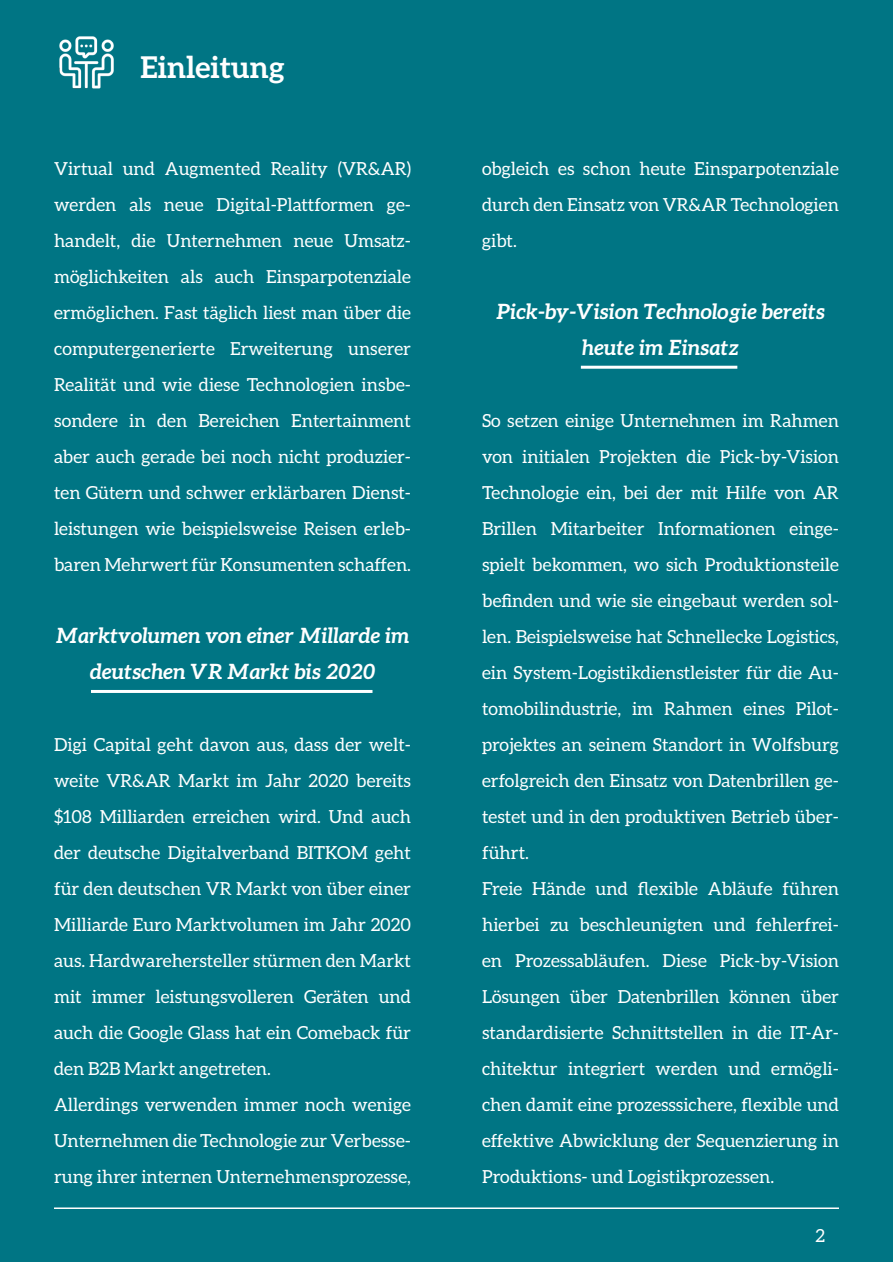
<style>
.page{position:relative;width:893px;height:1263px;background:#fff}
.page>*{position:absolute;margin:0;border:0;box-sizing:border-box;transform-origin:0 0}
.t1{font:700 30px "Aleo";color:#fff}
.t2{font:italic 700 21px/36px "Aleo";color:#fff;text-align:center}
.t3{font:18px/36px "Aleo";color:#fff;text-align:justify}
</style>
<div class="page">
<div style="left:1px;top:1px;width:892px;height:1261px;background:#007584"></div>
<hr style="left:54px;top:1207px;width:785px;height:2px;background:#fff">
<img style="left:59px;top:36px;width:55px;height:53px">
<hr style="left:91px;top:690px;width:281px;height:3px;background:#fff">
<hr style="left:581px;top:366px;width:156px;height:3px;background:#fff">
<p class="t1" style="left:141px;top:50px;width:146px">Einleitung</p>
<p class="t3" style="left:54px;top:150px;width:359px">Virtual und Augmented Reality (VR&amp;AR) werden als neue Digital-Plattformen ge&shy;handelt, die Unternehmen neue Umsatz&shy;möglichkeiten als auch Einsparpotenziale ermöglichen. Fast täglich liest man über die computergenerierte Erweiterung unserer Realität und wie diese Technologien insbe&shy;sondere in den Bereichen Entertainment aber auch gerade bei noch nicht produzier&shy;ten Gütern und schwer erklärbaren Dienst&shy;leistungen wie beispielsweise Reisen erleb&shy;baren Mehrwert für Konsumenten schaffen.</p>
<p class="t2" style="left:56px;top:617px;width:355px">Marktvolumen von einer Millarde im deutschen VR Markt bis 2020</p>
<p class="t3" style="left:54px;top:726px;width:359px">Digi Capital geht davon aus, dass der welt&shy;weite VR&amp;AR Markt im Jahr 2020 bereits $108 Milliarden erreichen wird. Und auch der deutsche Digitalverband BITKOM geht für den deutschen VR Markt von über einer Milliarde Euro Marktvolumen im Jahr 2020 aus. Hardwarehersteller stürmen den Markt mit immer leistungsvolleren Geräten und auch die Google Glass hat ein Comeback für den B2B Markt angetreten.</p>
<p class="t3" style="left:54px;top:1086px;width:359px">Allerdings verwenden immer noch wenige Unternehmen die Technologie zur Verbesse&shy;rung ihrer internen Unternehmensprozesse,</p>
<p class="t3" style="left:482px;top:150px;width:358px">obgleich es schon heute Einsparpotenziale durch den Einsatz von VR&amp;AR Technologien gibt.</p>
<p class="t2" style="left:496px;top:293px;width:331px">Pick-by-Vision Technologie bereits heute im Einsatz</p>
<p class="t3" style="left:482px;top:402px;width:358px">So setzen einige Unternehmen im Rahmen von initialen Projekten die Pick-by-Vision Technologie ein, bei der mit Hilfe von AR Brillen Mitarbeiter Informationen einge&shy;spielt bekommen, wo sich Produktionsteile befinden und wie sie eingebaut werden sol&shy;len. Beispielsweise hat Schnellecke Logistics, ein System-Logistikdienstleister für die Au&shy;tomobilindustrie, im Rahmen eines Pilot&shy;projektes an seinem Standort in Wolfsburg erfolgreich den Einsatz von Datenbrillen ge&shy;testet und in den produktiven Betrieb über&shy;führt.</p>
<p class="t3" style="left:482px;top:870px;width:358px">Freie Hände und flexible Abläufe führen hierbei zu beschleunigten und fehlerfrei&shy;en Prozessabläufen. Diese Pick-by-Vision Lösungen über Datenbrillen können über standardisierte Schnittstellen in die IT-Ar&shy;chitektur integriert werden und ermögli&shy;chen damit eine prozesssichere, flexible und effektive Abwicklung der Sequenzierung in Produktions- und Logistikprozessen.</p>
<p class="t3" style="left:815px;top:1217px;width:11px">2</p>
</div>
